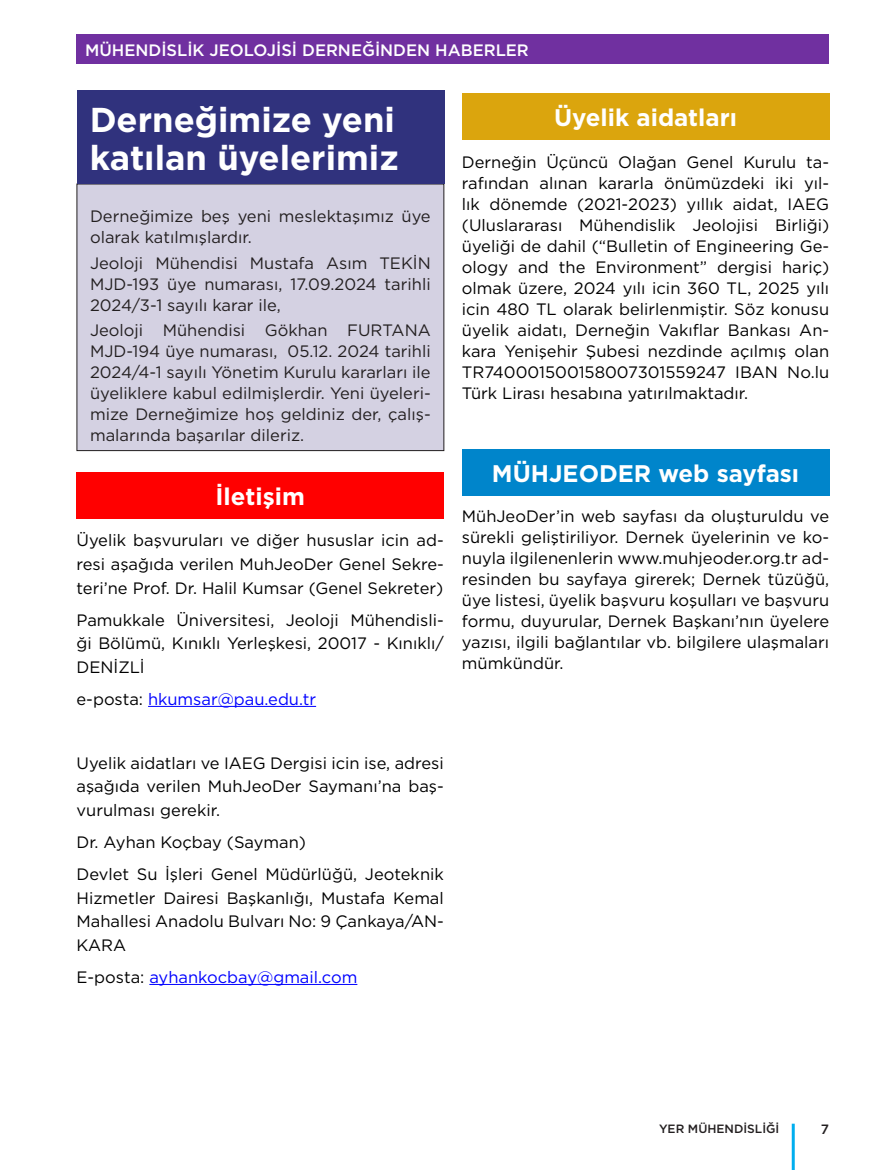
<style>
.page{position:relative;width:893px;height:1170px;background:#fff}
.page>*{position:absolute;margin:0;border:0;box-sizing:border-box;transform-origin:0 0}
.t1{font:700 34.5px/37.2px "Gotham";color:#fff}
.t2{font:700 24px "Gotham";color:#fff}
.t3{font:16.5px/21px "Gotham";color:#000;text-align:justify}
.t4{font:16.5px/21px "Gotham";color:#231f20;text-align:justify}
.t5{font:16.5px "Gotham";color:#00f}
.t6{font:500 16.5px "Gotham";color:#fff}
.t7{font:500 13.5px "Gotham";color:#231f20}
.t8{font:500 12px "Gotham";color:#231f20}
.s1{color:#000}
</style>
<div class="page">
<hr style="left:792px;top:1123px;width:3px;height:46px;background:#00aeef">
<div style="left:462px;top:94px;width:367px;height:46px;background:#dba50d"></div>
<div style="left:462px;top:449px;width:367px;height:47px;background:#0085cb"></div>
<div style="left:77px;top:472px;width:367px;height:46px;background:#f00"></div>
<div style="left:77px;top:184px;width:367px;height:266px;background:#d4d1e2"></div>
<div style="left:77px;top:90px;width:367px;height:94px;background:#30327d"></div>
<hr style="left:148px;top:706px;width:168px;height:1px;background:#00f">
<hr style="left:149px;top:983px;width:208px;height:1px;background:#00f">
<div style="left:77px;top:34px;width:752px;height:30px;background:#7030a0"></div>
<p class="t6" style="left:85px;top:39px;width:445px">MÜHENDİSLİK JEOLOJİSİ DERNEĞİNDEN HABERLER</p>
<p class="t1" style="left:90px;top:101px;width:311px">Derneğimize yeni katılan üyelerimiz</p>
<p class="t4" style="left:90px;top:205px;width:342px">Derneğimize beş yeni meslektaşımız üye olarak katılmışlardır.</p>
<p class="t4" style="left:90px;top:252px;width:342px">Jeoloji Mühendisi Mustafa Asım TEKİN MJD-193 üye numarası, 17.09.2024 tarihli 2024/3-1 sayılı karar ile,</p>
<p class="t4" style="left:90px;top:319px;width:342px">Jeoloji Mühendisi Gökhan FURTANA MJD-194 üye numarası, 05.12. 2024 tarihli 2024/4-1 sayılı Yönetim Kurulu kararları ile üyeliklere kabul edilmişlerdir. Yeni üyeleri&shy;mize Derneğimize hoş geldiniz der, çalış&shy;malarında başarılar dileriz.</p>
<p class="t2" style="left:216px;top:480px;width:91px">İletişim</p>
<p class="t3" style="left:77px;top:528px;width:369px;line-height:23.5px">Üyelik başvuruları ve diğer hususlar icin ad&shy;resi aşağıda verilen MuhJeoDer Genel Sekre&shy;teri’ne Prof. Dr. Halil Kumsar (Genel Sekreter)</p>
<p class="t3" style="left:77px;top:607px;width:369px;line-height:23.5px">Pamukkale Üniversitesi, Jeoloji Mühendisli&shy;ği Bölümü, Kınıklı Yerleşkesi, 20017 - Kınıklı/ DENİZLİ</p>
<p class="t5" style="left:77px;top:688px;width:241px"><span class="s1">e-posta:</span> hkumsar@pau.edu.tr</p>
<p class="t2" style="left:554px;top:102px;width:184px">Üyelik aidatları</p>
<p class="t3" style="left:462px;top:151px;width:369px">Derneğin Üçüncü Olağan Genel Kurulu ta&shy;rafından alınan kararla önümüzdeki iki yıl&shy;lık dönemde (2021-2023) yıllık aidat, IAEG (Uluslararası Mühendislik Jeolojisi Birliği) üyeliği de dahil (“Bulletin of Engineering Ge&shy;ology and the Environment” dergisi hariç) olmak üzere, 2024 yılı icin 360 TL, 2025 yılı icin 480 TL olarak belirlenmiştir. Söz konusu üyelik aidatı, Derneğin Vakıflar Bankası An&shy;kara Yenişehir Şubesi nezdinde açılmış olan TR740001500158007301559247 IBAN No.lu Türk Lirası hesabına yatırılmaktadır.</p>
<p class="t2" style="left:492px;top:458px;width:309px">MÜHJEODER web sayfası</p>
<p class="t3" style="left:462px;top:505px;width:369px">MühJeoDer’in web sayfası da oluşturuldu ve sürekli geliştiriliyor. Dernek üyelerinin ve ko&shy;nuyla ilgilenenlerin www.muhjeoder.org.tr ad&shy;resinden bu sayfaya girerek; Dernek tüzüğü, üye listesi, üyelik başvuru koşulları ve başvuru formu, duyurular, Dernek Başkanı’nın üyelere yazısı, ilgili bağlantılar vb. bilgilere ulaşmaları mümkündür.</p>
<p class="t3" style="left:77px;top:750px;width:369px;line-height:23.5px">Uyelik aidatları ve IAEG Dergisi icin ise, adresi aşağıda verilen MuhJeoDer Saymanı’na baş&shy;vurulması gerekir.</p>
<p class="t3" style="left:77px;top:831px;width:231px">Dr. Ayhan Koçbay (Sayman)</p>
<p class="t3" style="left:77px;top:862px;width:369px;line-height:23.5px">Devlet Su İşleri Genel Müdürlüğü, Jeoteknik Hizmetler Dairesi Başkanlığı, Mustafa Kemal Mahallesi Anadolu Bulvarı No: 9 Çankaya/AN-KARA</p>
<p class="t5" style="left:77px;top:966px;width:282px"><span class="s1">E-posta:</span> ayhankocbay@gmail.com</p>
<p class="t8" style="left:659px;top:1121px;width:122px">YER MÜHENDİSLİĞİ</p>
<p class="t7" style="left:821px;top:1120px;width:10px">7</p>
</div>
